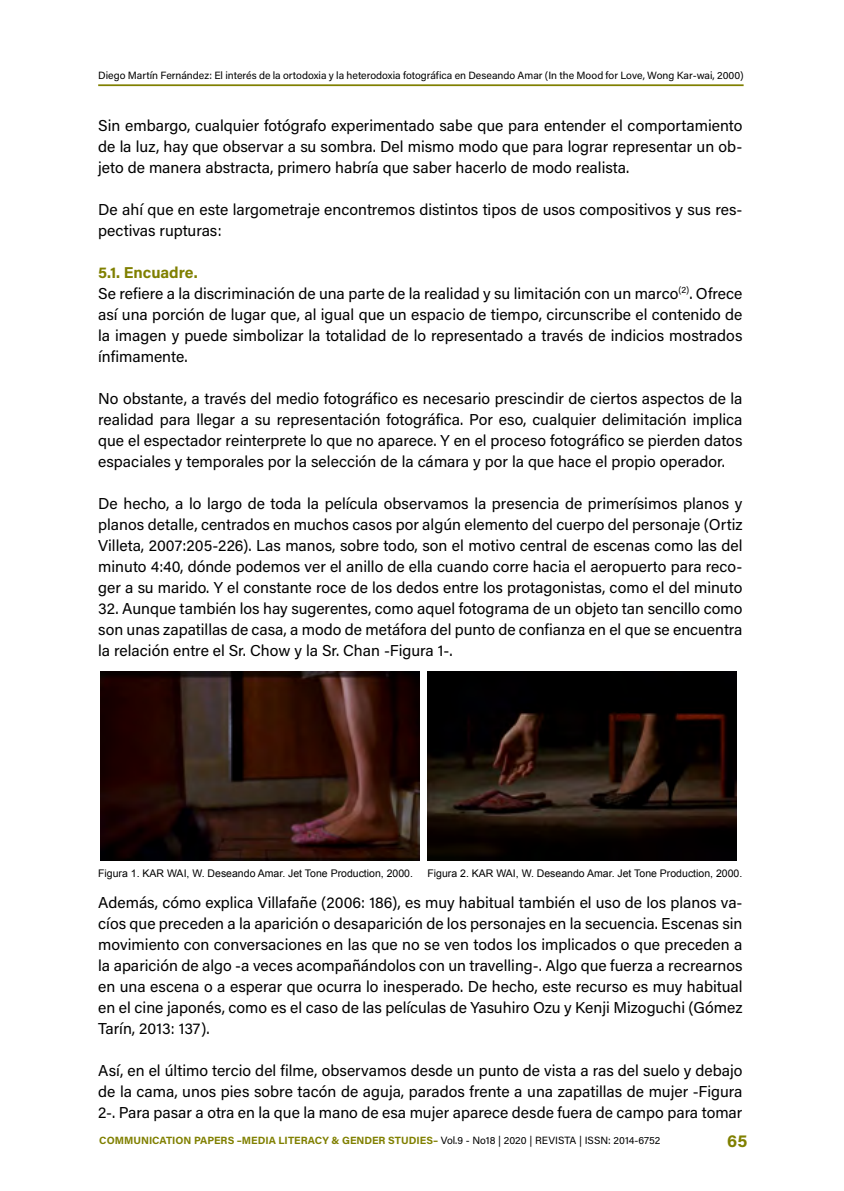
<style>
.page{position:relative;width:844px;height:1191px;background:#fff}
.page>*{position:absolute;margin:0;border:0;box-sizing:border-box;transform-origin:0 0}
.t1{font:700 17.5px "Acumin Pro";color:#808000}
.t2{font:15.75px/21px "Acumin Pro";color:#000;text-align:justify}
.t3{font:10.5px "Acumin Pro";color:#000}
.t4{font:10.5px "Arial";color:#000}
.t5{font:700 10.5px "Acumin Pro";color:#808000}
.s1{font-weight:700;color:#808000}
.s2{font-weight:400;color:#000}
</style>
<div class="page">
<hr style="left:98px;top:84px;width:645px;height:2px;background:#808000">
<img style="left:101px;top:671px;width:318px;height:189px">
<img style="left:427px;top:671px;width:309px;height:189px">
<p class="t3" style="left:98px;top:68px;width:646px">Diego Martín Fernández: El interés de la ortodoxia y la heterodoxia fotográfica en Deseando Amar (In the Mood for Love, Wong Kar-wai, 2000)</p>
<p class="t2" style="left:98px;top:114px;width:645px">Sin embargo, cualquier fotógrafo experimentado sabe que para entender el comportamiento de la luz, hay que observar a su sombra. Del mismo modo que para lograr representar un ob&shy;jeto de manera abstracta, primero habría que saber hacerlo de modo realista.</p>
<p class="t2" style="left:98px;top:198px;width:645px">De ahí que en este largometraje encontremos distintos tipos de usos compositivos y sus res&shy;pectivas rupturas:</p>
<p class="t2" style="left:98px;top:261px;width:645px;text-align:left"><span class="s1">5.1. Encuadre.<br></span>Se refiere a la discriminación de una parte de la realidad y su limitación con un marco<sup>(2)</sup>. Ofrece así una porción de lugar que, al igual que un espacio de tiempo, circunscribe el contenido de la imagen y puede simbolizar la totalidad de lo representado a través de indicios mostrados ínfimamente.</p>
<p class="t2" style="left:98px;top:387px;width:645px">No obstante, a través del medio fotográfico es necesario prescindir de ciertos aspectos de la realidad para llegar a su representación fotográfica. Por eso, cualquier delimitación implica que el espectador reinterprete lo que no aparece. Y en el proceso fotográfico se pierden datos espaciales y temporales por la selección de la cámara y por la que hace el propio operador.</p>
<p class="t2" style="left:98px;top:492px;width:645px">De hecho, a lo largo de toda la película observamos la presencia de primerísimos planos y planos detalle, centrados en muchos casos por algún elemento del cuerpo del personaje (Ortiz Villeta, 2007:205-226). Las manos, sobre todo, son el motivo central de escenas como las del minuto 4:40, dónde podemos ver el anillo de ella cuando corre hacia el aeropuerto para reco&shy;ger a su marido. Y el constante roce de los dedos entre los protagonistas, como el del minuto</p>
<p class="t2" style="left:98px;top:597px;width:645px">32. Aunque también los hay sugerentes, como aquel fotograma de un objeto tan sencillo como son unas zapatillas de casa, a modo de metáfora del punto de confianza en el que se encuentra la relación entre el Sr. Chow y la Sr. Chan -Figura 1-.</p>
<p class="t4" style="left:98px;top:866px;width:316px">Figura 1. KAR WAI, W. Deseando Amar. Jet Tone Production, 2000.</p>
<p class="t4" style="left:427px;top:866px;width:316px">Figura 2. KAR WAI, W. Deseando Amar. Jet Tone Production, 2000.</p>
<p class="t2" style="left:98px;top:891px;width:645px">Además, cómo explica Villafañe (2006: 186), es muy habitual también el uso de los planos va&shy;cíos que preceden a la aparición o desaparición de los personajes en la secuencia. Escenas sin movimiento con conversaciones en las que no se ven todos los implicados o que preceden a la aparición de algo -a veces acompañándolos con un travelling-. Algo que fuerza a recrearnos en una escena o a esperar que ocurra lo inesperado. De hecho, este recurso es muy habitual en el cine japonés, como es el caso de las películas de Yasuhiro Ozu y Kenji Mizoguchi (Gómez Tarín, 2013: 137).</p>
<p class="t2" style="left:98px;top:1059px;width:645px">Así, en el último tercio del filme, observamos desde un punto de vista a ras del suelo y debajo de la cama, unos pies sobre tacón de aguja, parados frente a una zapatillas de mujer -Figura 2-. Para pasar a otra en la que la mano de esa mujer aparece desde fuera de campo para tomar</p>
<p class="t5" style="left:99px;top:1133px;width:562px">COMMUNICATION PAPERS –MEDIA LITERACY &amp; GENDER STUDIES– <span class="s2">Vol.9 - No18 | 2020 | REVISTA | ISSN: 2014-6752</span></p>
<p class="t1" style="left:727px;top:1128px;width:22px">65</p>
</div>
